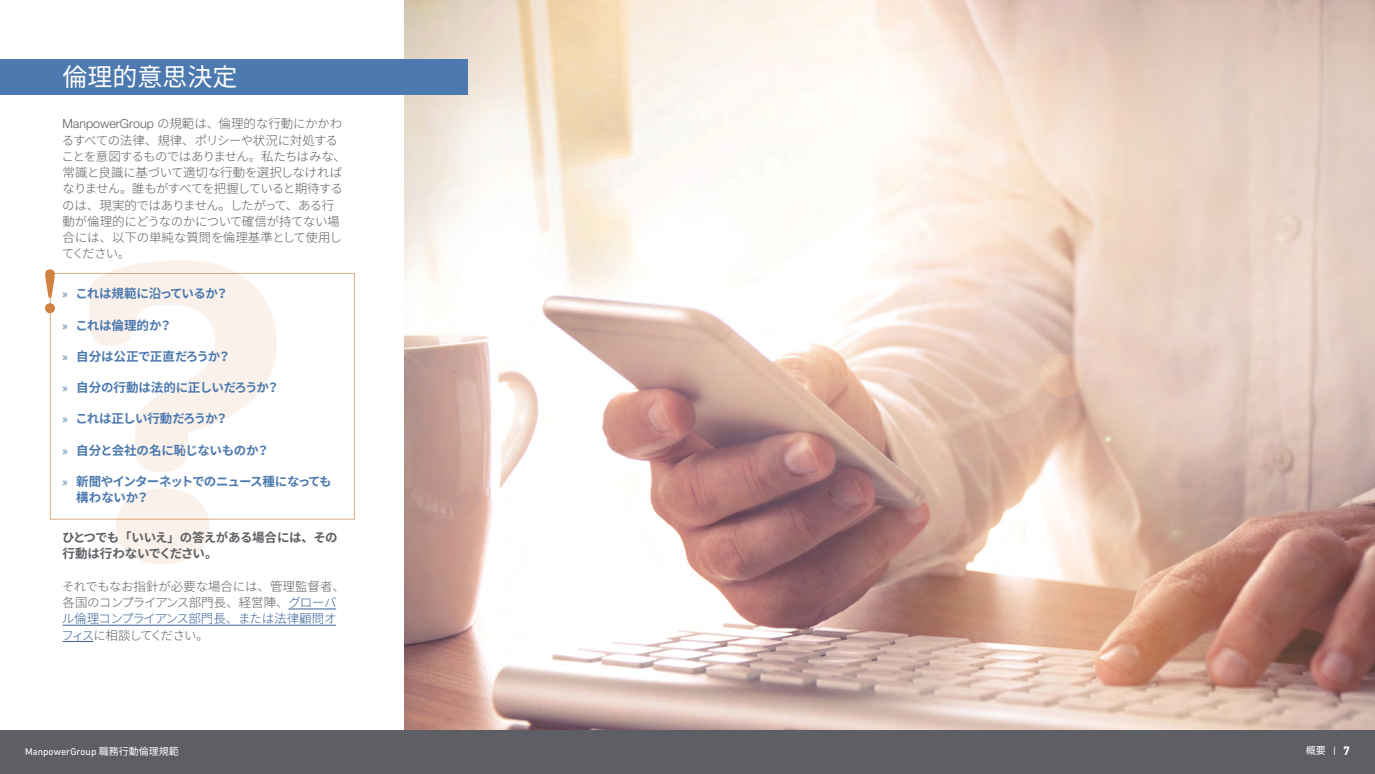
<style>
.page{position:relative;width:1375px;height:774px;background:#fff}
.page>*{position:absolute;margin:0;border:0;box-sizing:border-box;transform-origin:0 0}
.t1{font:25px "Source Han Sans JP";color:#fff}
.t2{font:300 12.5px/16.2px "Source Han Sans JP";letter-spacing:-.035em;color:#5e5f65}
.t3{font:700 12.5px "Source Han Sans JP";letter-spacing:-.025em;color:#4c79af}
.t4{font:700 12.5px/16.2px "Source Han Sans JP";letter-spacing:-.06em;color:#4c79af}
.t5{font:700 12.5px/16.2px "Source Han Sans JP";letter-spacing:-.035em;color:#5e5f65}
.t6{font:700 12.5px "Source Han Sans JP";letter-spacing:-.005em;color:#4c79af}
.t7{font:10px "DIN Next LT Pro";color:#fff}
.t8{font:10px "Source Han Sans JP";color:#fff}
.s1{font-family:"Helvetica Neue LT Pro"}
.s2{font-family:"Myriad Pro";font-weight:400}
.s3{color:#386097}
.s4{font-family:"Source Han Sans JP"}
.s5{font-family:"DIN Next LT Pro"}
.s6{font-family:"DIN Next LT Pro";font-weight:700;font-size:12.5px}
</style>
<div class="page">
<svg style="left:90px;top:260px;width:187px;height:304px"></svg>
<img style="left:405px;top:0;width:969px;height:730px">
<div style="left:0;top:59px;width:467px;height:35px;background:#4c79af"></div>
<svg style="left:45px;top:269px;width:10px;height:44px"></svg>
<hr style="left:288px;top:608px;width:48px;height:1px;background:#386097">
<hr style="left:62px;top:625px;width:274px;height:1px;background:#386097">
<hr style="left:62px;top:641px;width:31px;height:1px;background:#386097">
<div style="left:0;top:730px;width:1375px;height:44px;background:#5e5f65"></div>
<h1 class="t1" style="left:62px;top:63px;width:176px">倫理的意思決定</h1>
<p class="t2" style="left:62px;top:116px;width:286px"><span class="s1">ManpowerGroup</span> の規範は、倫理的な行動にかかわるすべての法律、規律、ポリシーや状況に対処することを意図するものではありません。私たちはみな、常識と良識に基づいて適切な行動を選択しなければなりません。誰もがすべてを把握していると期待するのは、現実的ではありません。したがって、ある行動が倫理的にどうなのかについて確信が持てない場合には、以下の単純な質問を倫理基準として使用してください。</p>
<p class="t3" style="left:62px;top:287px;width:167px"><span class="s2">»</span> これは規範に沿っているか？</p>
<p class="t6" style="left:62px;top:318px;width:111px"><span class="s2">»</span> これは倫理的か？</p>
<p class="t3" style="left:62px;top:349px;width:170px"><span class="s2">»</span> 自分は公正で正直だろうか？</p>
<p class="t3" style="left:62px;top:380px;width:218px"><span class="s2">»</span> 自分の行動は法的に正しいだろうか？</p>
<p class="t4" style="left:63px;top:411px;width:167px"><span class="s2">»</span> これは正しい行動だろうか？</p>
<p class="t3" style="left:63px;top:443px;width:208px"><span class="s2">»</span> 自分と会社の名に恥じないものか？</p>
<p class="t4" style="left:76px;top:473px;width:257px;text-indent:-14px"><span class="s2">»</span> 新聞やインターネットでのニュース種になっても構わないか？</p>
<p class="t5" style="left:62px;top:530px;width:277px">ひとつでも「いいえ」の答えがある場合には、その行動は行わないでください。</p>
<p class="t2" style="left:62px;top:578px;width:285px">それでもなお指針が必要な場合には、管理監督者、各国のコンプライアンス部門長、経営陣、<span class="s3">グローバル倫理コンプライアンス部門長、または法律顧問オフィス</span>に相談してください。</p>
<p class="t7" style="left:25px;top:745px;width:155px">ManpowerGroup <span class="s4">職務行動倫理規範</span></p>
<p class="t8" style="left:1306px;top:745px;width:46px">概要 <span class="s5">|</span> <span class="s6">7</span></p>
</div>
